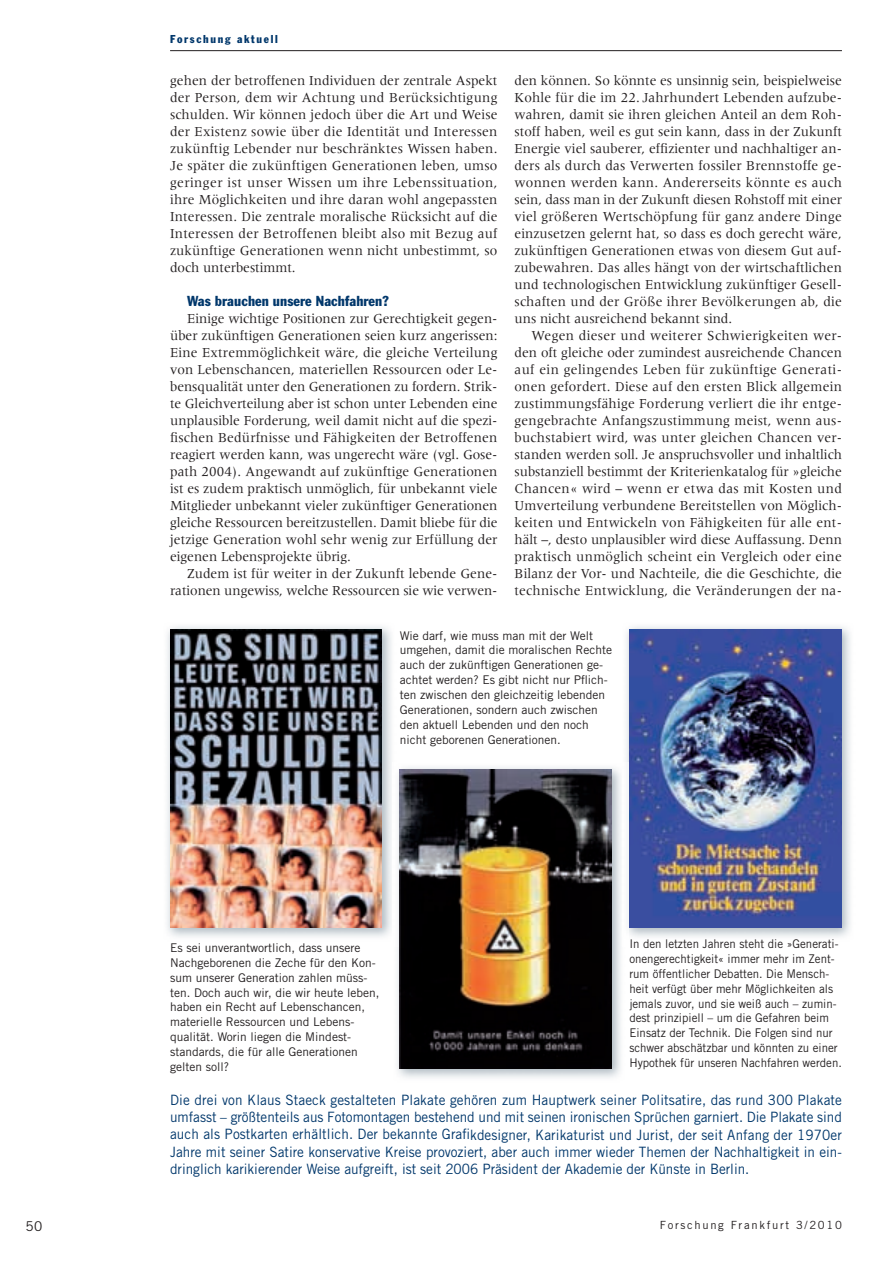
<style>
.page{position:relative;width:893px;height:1263px;background:#fff}
.page>*{position:absolute;margin:0;border:0;box-sizing:border-box;transform-origin:0 0}
.t1{font:14.25px/17px "Meridien";letter-spacing:.005em;color:#231f20;text-align:justify;scale:.95 1}
.t2{font:14.25px/17.1px "Trade Gothic";color:#00376b;text-align:justify;scale:.95 1}
.t3{font:condensed 14.25px "Franklin Gothic";letter-spacing:.005em;color:#00376b}
.t4{font:13.5px "Trade Gothic";color:#231f20}
.t5{font:12px/14.9px "Trade Gothic";color:#231f20}
.t6{font:12px/14.9px "Trade Gothic";color:#231f20;scale:.96 1}
.t7{font:11.25px "Trade Gothic";letter-spacing:.15em;color:#231f20}
.t8{font:condensed 11.25px "Franklin Gothic";letter-spacing:.15em;color:#00376b}
</style>
<div class="page">
<hr style="left:170px;top:50px;width:672px;height:1px;background:#231f20">
<img style="left:626px;top:626px;width:225px;height:311px">
<img style="left:629px;top:629px;width:212px;height:299px">
<img style="left:170px;top:629px;width:212px;height:299px">
<img style="left:397px;top:767px;width:224px;height:311px">
<img style="left:626px;top:763px;width:3px;height:174px">
<img style="left:395px;top:767px;width:6px;height:179px">
<img style="left:400px;top:770px;width:212px;height:298px">
<p class="t8" style="left:170px;top:35px;width:109px">Forschung aktuell</p>
<p class="t1" style="left:170px;top:73px;width:346px">gehen der betroffenen Individuen der zentrale Aspekt der Person, dem wir Achtung und Berücksichtigung schulden. Wir können jedoch über die Art und Weise der Existenz sowie über die Identität und Interessen zukünftig Lebender nur beschränktes Wissen haben.<br>Je später die zukünftigen Generationen leben, umso geringer ist unser Wissen um ihre Lebenssituation, ihre Möglichkeiten und ihre daran wohl angepassten Interessen. Die zentrale moralische Rücksicht auf die Interessen der Betroffenen bleibt also mit Bezug auf zukünftige Generationen wenn nicht unbestimmt, so doch unterbestimmt.</p>
<p class="t3" style="left:187px;top:296px;width:203px">Was brauchen unsere Nachfahren?</p>
<p class="t1" style="left:170px;top:311px;width:346px;text-indent:17px">Einige wichtige Positionen zur Gerechtigkeit gegen&shy;über zukünftigen Generationen seien kurz angerissen:<br>Eine Extremmöglichkeit wäre, die gleiche Verteilung von Lebenschancen, materiellen Ressourcen oder Le&shy;bensqualität unter den Generationen zu fordern. Strik&shy;te Gleichverteilung aber ist schon unter Lebenden eine unplausible Forderung, weil damit nicht auf die spezi&shy;fischen Bedürfnisse und Fähigkeiten der Betroffenen reagiert werden kann, was ungerecht wäre (vgl. Gose&shy;path 2004). Angewandt auf zukünftige Generationen ist es zudem praktisch unmöglich, für unbekannt viele Mitglieder unbekannt vieler zukünftiger Generationen gleiche Ressourcen bereitzustellen. Damit bliebe für die jetzige Generation wohl sehr wenig zur Erfüllung der eigenen Lebensprojekte übrig.</p>
<p class="t1" style="left:170px;top:566px;width:346px;text-align:right">Zudem ist für weiter in der Zukunft lebende Gene&shy;rationen ungewiss, welche Ressourcen sie wie verwen-</p>
<p class="t1" style="left:514px;top:73px;width:346px">den können. So könnte es unsinnig sein, beispielweise Kohle für die im 22. Jahrhundert Lebenden aufzube&shy;wahren, damit sie ihren gleichen Anteil an dem Roh&shy;stoff haben, weil es gut sein kann, dass in der Zukunft Energie viel sauberer, effizienter und nachhaltiger an&shy;ders als durch das Verwerten fossiler Brennstoffe ge&shy;wonnen werden kann. Andererseits könnte es auch sein, dass man in der Zukunft diesen Rohstoff mit einer viel größeren Wertschöpfung für ganz andere Dinge einzusetzen gelernt hat, so dass es doch gerecht wäre, zukünftigen Generationen etwas von diesem Gut auf&shy;zubewahren. Das alles hängt von der wirtschaftlichen und technologischen Entwicklung zukünftiger Gesell&shy;schaften und der Größe ihrer Bevölkerungen ab, die uns nicht ausreichend bekannt sind.</p>
<p class="t1" style="left:514px;top:328px;width:346px;text-indent:17px">Wegen dieser und weiterer Schwierigkeiten wer&shy;den oft gleiche oder zumindest ausreichende Chancen auf ein gelingendes Leben für zukünftige Generati&shy;onen gefordert. Diese auf den ersten Blick allgemein zustimmungsfähige Forderung verliert die ihr entge&shy;gengebrachte Anfangszustimmung meist, wenn aus&shy;buchstabiert wird, was unter gleichen Chancen ver&shy;standen werden soll. Je anspruchsvoller und inhaltlich substanziell bestimmt der Kriterienkatalog für »gleiche Chancen« wird – wenn er etwa das mit Kosten und Umverteilung verbundene Bereitstellen von Möglich&shy;keiten und Entwickeln von Fähigkeiten für alle ent&shy;hält –, desto unplausibler wird diese Auffassung. Denn praktisch unmöglich scheint ein Vergleich oder eine Bilanz der Vor- und Nachteile, die die Geschichte, die technische Entwicklung, die Veränderungen der na-</p>
<p class="t5" style="left:400px;top:629px;width:214px">Wie darf, wie muss man mit der Welt umgehen, damit die moralischen Rechte auch der zukünftigen Generationen ge&shy;achtet werden? Es gibt nicht nur Pflich&shy;ten zwischen den gleichzeitig lebenden Generationen, sondern auch zwischen den aktuell Lebenden und den noch nicht geborenen Generationen.</p>
<p class="t5" style="left:170px;top:941px;width:211px">Es sei unverantwortlich, dass unsere Nachgeborenen die Zeche für den Kon&shy;sum unserer Generation zahlen müss&shy;ten. Doch auch wir, die wir heute leben, haben ein Recht auf Lebenschancen, materielle Ressourcen und Lebens&shy;qualität. Worin liegen die Mindest&shy;standards, die für alle Generationen gelten soll?</p>
<p class="t6" style="left:629px;top:937px;width:223px">In den letzten Jahren steht die »Generati&shy;onengerechtigkeit« immer mehr im Zent&shy;rum öffentlicher Debatten. Die Mensch&shy;heit verfügt über mehr Möglichkeiten als jemals zuvor, und sie weiß auch – zumin&shy;dest prinzipiell – um die Gefahren beim Einsatz der Technik. Die Folgen sind nur schwer abschätzbar und könnten zu einer Hypothek für unseren Nachfahren werden.</p>
<p class="t2" style="left:170px;top:1093px;width:709px">Die drei von Klaus Staeck gestalteten Plakate gehören zum Hauptwerk seiner Politsatire, das rund 300 Plakate umfasst – größtenteils aus Fotomontagen bestehend und mit seinen ironischen Sprüchen garniert. Die Plakate sind auch als Postkarten erhältlich. Der bekannte Grafikdesigner, Karikaturist und Jurist, der seit Anfang der 1970er Jahre mit seiner Satire konservative Kreise provoziert, aber auch immer wieder Themen der Nachhaltigkeit in ein&shy;dringlich karikierender Weise aufgreift, ist seit 2006 Präsident der Akademie der Künste in Berlin.</p>
<p class="t4" style="left:25px;top:1221px;width:19px">50</p>
<p class="t7" style="left:660px;top:1221px;width:184px">Forschung Frankfurt 3/2010</p>
</div>
